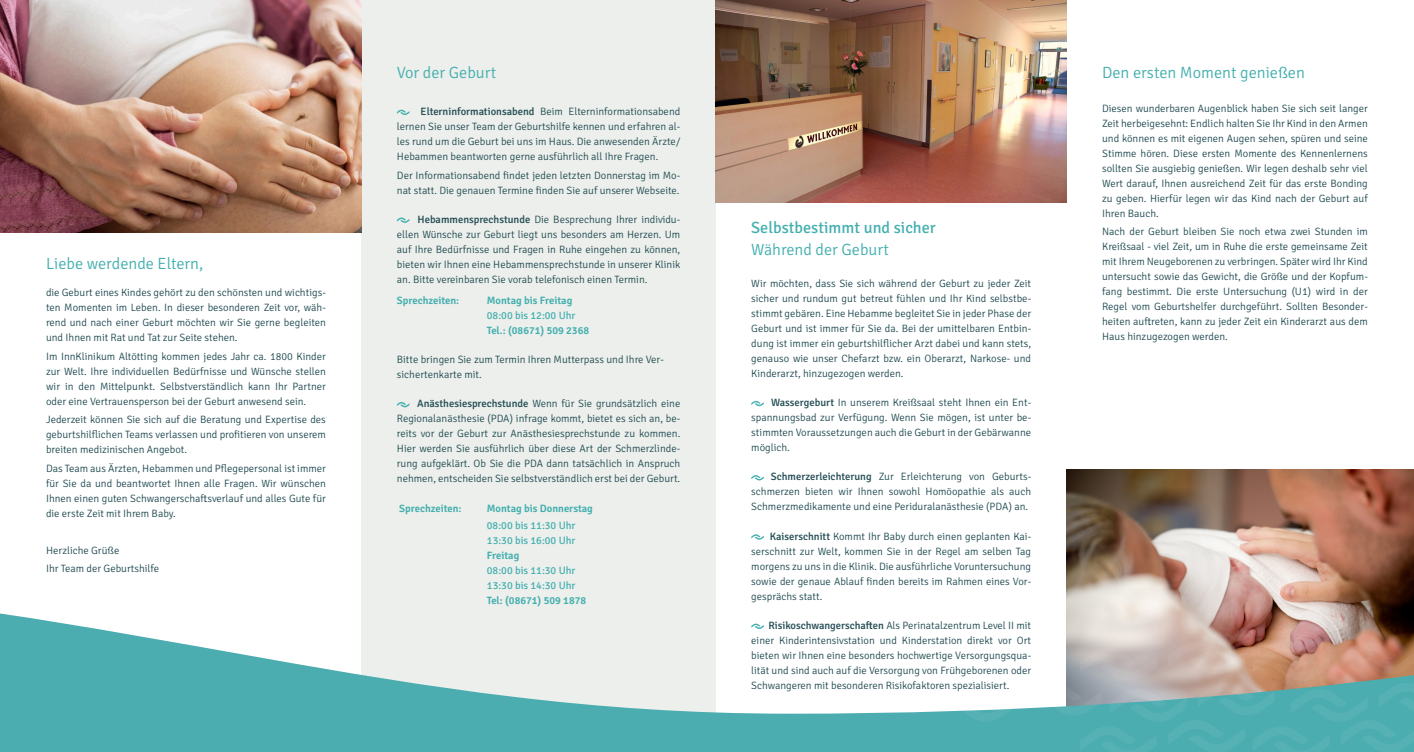
<style>
.page{position:relative;width:1414px;height:752px;background:#fff}
.page>*{position:absolute;margin:0;border:0;box-sizing:border-box;transform-origin:0 0}
.Unterüberschrift_SemiBold{font:300 16.25px "Signika";color:#44afaf}
.Unterüberschrift_SemiBold-2{font:16.25px "Signika";color:#44afaf}
.Unterüberschrift_Light{font:300 16.25px "Signika";color:#44afaf}
.Fließtext_Light{font:300 16.25px "Signika";color:#44afaf}
.Fließtext_Light_Dunkelgrün{font:300 10.62px/15px "Signika";color:#264f56;text-align:justify}
.Aufzählung{font:300 10.62px/15px "Signika";color:#264f56;text-align:justify}
.Fließtext_Light-2{font:300 10.62px/15px "Signika";color:#264f56;text-align:justify}
.Aufzählung-2{font:10.62px "Signika";color:#44afaf}
.Aufzählung-3{font:600 10.62px "Signika";color:#44afaf}
.Fließtext_Light-3{font:600 10.62px "Signika";color:#44afaf}
.s1{font-weight:500}
</style>
<div class="page">
<img style="left:1067px;top:469px;width:347px;height:101px">
<div style="left:361px;top:0;width:355px;height:730px;background:#ecefeb"></div>
<svg style="left:0;top:570px;width:1414px;height:181px"></svg>
<svg style="left:937px;top:688px;width:77px;height:33px"></svg>
<svg style="left:1025px;top:641px;width:389px;height:110px;background:#89adaa"></svg>
<img style="left:0;top:0;width:361px;height:232px">
<img style="left:716px;top:0;width:351px;height:202px">
<svg style="left:751px;top:400px;width:13px;height:6px"></svg>
<svg style="left:751px;top:475px;width:13px;height:5px"></svg>
<svg style="left:751px;top:534px;width:13px;height:5px"></svg>
<svg style="left:751px;top:623px;width:13px;height:5px"></svg>
<svg style="left:397px;top:110px;width:12px;height:5px"></svg>
<svg style="left:397px;top:217px;width:12px;height:6px"></svg>
<svg style="left:397px;top:402px;width:12px;height:5px"></svg>
<p class="Unterüberschrift_Light" style="left:46px;top:251px;width:159px">Liebe werdende Eltern,</p>
<p class="Fließtext_Light_Dunkelgrün" style="left:46px;top:284px;width:281px">die Geburt eines Kindes gehört zu den schönsten und wichtigs&shy;ten Momenten im Leben. In dieser besonderen Zeit vor, wäh&shy;rend und nach einer Geburt möchten wir Sie gerne begleiten und Ihnen mit Rat und Tat zur Seite stehen.</p>
<p class="Fließtext_Light_Dunkelgrün" style="left:46px;top:347px;width:281px">Im InnKlinikum Altötting kommen jedes Jahr ca. 1800 Kinder zur Welt. Ihre individuellen Bedürfnisse und Wünsche stellen wir in den Mittelpunkt. Selbstverständlich kann Ihr Partner oder eine Vertrauensperson bei der Geburt anwesend sein.</p>
<p class="Fließtext_Light_Dunkelgrün" style="left:46px;top:411px;width:281px">Jederzeit können Sie sich auf die Beratung und Expertise des geburtshilflichen Teams verlassen und profitieren von unserem breiten medizinischen Angebot.</p>
<p class="Fließtext_Light_Dunkelgrün" style="left:46px;top:459px;width:281px">Das Team aus Ärzten, Hebammen und Pflegepersonal ist immer für Sie da und beantwortet Ihnen alle Fragen. Wir wünschen Ihnen einen guten Schwangerschaftsverlauf und alles Gute für die erste Zeit mit Ihrem Baby.</p>
<p class="Fließtext_Light_Dunkelgrün" style="left:46px;top:542px;width:75px">Herzliche Grüße</p>
<p class="Fließtext_Light_Dunkelgrün" style="left:46px;top:560px;width:115px">Ihr Team der Geburtshilfe</p>
<p class="Fließtext_Light" style="left:397px;top:61px;width:101px">Vor der Geburt</p>
<p class="Fließtext_Light-2" style="left:397px;top:103px;width:285px;text-indent:24px"><span class="s1">Elterninformationsabend</span> Beim Elterninformationsabend lernen Sie unser Team der Geburtshilfe kennen und erfahren al&shy;les rund um die Geburt bei uns im Haus. Die anwesenden Ärzte/ Hebammen beantworten gerne ausführlich all Ihre Fragen.</p>
<p class="Fließtext_Light-2" style="left:397px;top:167px;width:285px">Der Informationsabend findet jeden letzten Donnerstag im Mo&shy;nat statt. Die genauen Termine finden Sie auf unserer Webseite.</p>
<p class="Fließtext_Light-2" style="left:397px;top:211px;width:285px;text-indent:21px"><span class="s1">Hebammensprechstunde</span> Die Besprechung Ihrer individu&shy;ellen Wünsche zur Geburt liegt uns besonders am Herzen. Um auf Ihre Bedürfnisse und Fragen in Ruhe eingehen zu können, bieten wir Ihnen eine Hebammensprechstunde in unserer Klinik an. Bitte vereinbaren Sie vorab telefonisch einen Termin.</p>
<p class="Aufzählung-3" style="left:397px;top:292px;width:64px">Sprechzeiten:</p>
<p class="Aufzählung-3" style="left:487px;top:292px;width:87px">Montag bis Freitag</p>
<p class="Aufzählung-2" style="left:487px;top:307px;width:90px">08:00 bis 12:00 Uhr</p>
<p class="Aufzählung-3" style="left:487px;top:322px;width:104px">Tel.: (08671) 509 2368</p>
<p class="Fließtext_Light-2" style="left:397px;top:351px;width:269px">Bitte bringen Sie zum Termin Ihren Mutterpass und Ihre Ver&shy;sichertenkarte mit.</p>
<p class="Fließtext_Light-2" style="left:397px;top:395px;width:285px;text-indent:20px"><span class="s1">Anästhesiesprechstunde</span> Wenn für Sie grundsätzlich eine Regionalanästhesie (PDA) infrage kommt, bietet es sich an, be&shy;reits vor der Geburt zur Anästhesiesprechstunde zu kommen.<br>Hier werden Sie ausführlich über diese Art der Schmerzlinde&shy;rung aufgeklärt. Ob Sie die PDA dann tatsächlich in Anspruch nehmen, entscheiden Sie selbstverständlich erst bei der Geburt.</p>
<p class="Fließtext_Light-3" style="left:399px;top:500px;width:64px">Sprechzeiten:</p>
<p class="Fließtext_Light-3" style="left:487px;top:500px;width:108px">Montag bis Donnerstag</p>
<p class="Aufzählung-2" style="left:487px;top:517px;width:90px">08:00 bis 11:30 Uhr</p>
<p class="Aufzählung-2" style="left:487px;top:532px;width:90px">13:30 bis 16:00 Uhr</p>
<p class="Aufzählung-3" style="left:487px;top:547px;width:34px">Freitag</p>
<p class="Aufzählung-2" style="left:487px;top:562px;width:90px">08:00 bis 11:30 Uhr</p>
<p class="Aufzählung-2" style="left:487px;top:577px;width:90px">13:30 bis 14:30 Uhr</p>
<p class="Aufzählung-3" style="left:487px;top:592px;width:101px">Tel: (08671) 509 1878</p>
<p class="Unterüberschrift_SemiBold-2" style="left:751px;top:216px;width:186px">Selbstbestimmt und sicher</p>
<p class="Unterüberschrift_SemiBold" style="left:751px;top:237px;width:139px">Während der Geburt</p>
<p class="Aufzählung" style="left:751px;top:275px;width:281px">Wir möchten, dass Sie sich während der Geburt zu jeder Zeit sicher und rundum gut betreut fühlen und Ihr Kind selbstbe&shy;stimmt gebären. Eine Hebamme begleitet Sie in jeder Phase der Geburt und ist immer für Sie da. Bei der umittelbaren Entbin&shy;dung ist immer ein geburtshilflicher Arzt dabei und kann stets, genauso wie unser Chefarzt bzw. ein Oberarzt, Narkose- und Kinderarzt, hinzugezogen werden.</p>
<p class="Aufzählung" style="left:751px;top:394px;width:281px;text-indent:20px"><span class="s1">Wassergeburt</span> In unserem Kreißsaal steht Ihnen ein Ent&shy;spannungsbad zur Verfügung. Wenn Sie mögen, ist unter be&shy;stimmten Voraussetzungen auch die Geburt in der Gebärwanne möglich.</p>
<p class="Aufzählung" style="left:751px;top:468px;width:281px;text-indent:20px"><span class="s1">Schmerzerleichterung</span> Zur Erleichterung von Geburts&shy;schmerzen bieten wir Ihnen sowohl Homöopathie als auch Schmerzmedikamente und eine Periduralanästhesie (PDA) an.</p>
<p class="Aufzählung" style="left:751px;top:527px;width:281px;text-indent:18px"><span class="s1">Kaiserschnitt</span> Kommt Ihr Baby durch einen geplanten Kai&shy;serschnitt zur Welt, kommen Sie in der Regel am selben Tag morgens zu uns in die Klinik. Die ausführliche Voruntersuchung sowie der genaue Ablauf finden bereits im Rahmen eines Vor&shy;gesprächs statt.</p>
<p class="Aufzählung" style="left:751px;top:617px;width:281px;text-indent:17px"><span class="s1">Risikoschwangerschaften</span> Als Perinatalzentrum Level II mit einer Kinderintensivstation und Kinderstation direkt vor Ort bieten wir Ihnen eine besonders hochwertige Versorgungsqua&shy;lität und sind auch auf die Versorgung von Frühgeborenen oder Schwangeren mit besonderen Risikofaktoren spezialisiert.</p>
<p class="Unterüberschrift_SemiBold" style="left:1102px;top:61px;width:204px">Den ersten Moment genießen</p>
<p class="Fließtext_Light_Dunkelgrün" style="left:1102px;top:100px;width:267px">Diesen wunderbaren Augenblick haben Sie sich seit langer Zeit herbeigesehnt: Endlich halten Sie Ihr Kind in den Armen und können es mit eigenen Augen sehen, spüren und seine Stimme hören. Diese ersten Momente des Kennenlernens sollten Sie ausgiebig genießen. Wir legen deshalb sehr viel Wert darauf, Ihnen ausreichend Zeit für das erste Bonding zu geben. Hierfür legen wir das Kind nach der Geburt auf Ihren Bauch.</p>
<p class="Fließtext_Light_Dunkelgrün" style="left:1102px;top:223px;width:267px">Nach der Geburt bleiben Sie noch etwa zwei Stunden im Kreißsaal - viel Zeit, um in Ruhe die erste gemeinsame Zeit mit Ihrem Neugeborenen zu verbringen. Später wird Ihr Kind untersucht sowie das Gewicht, die Größe und der Kopfum&shy;fang bestimmt. Die erste Untersuchung (U1) wird in der Regel vom Geburtshelfer durchgeführt. Sollten Besonder&shy;heiten auftreten, kann zu jeder Zeit ein Kinderarzt aus dem Haus hinzugezogen werden.</p>
</div>
